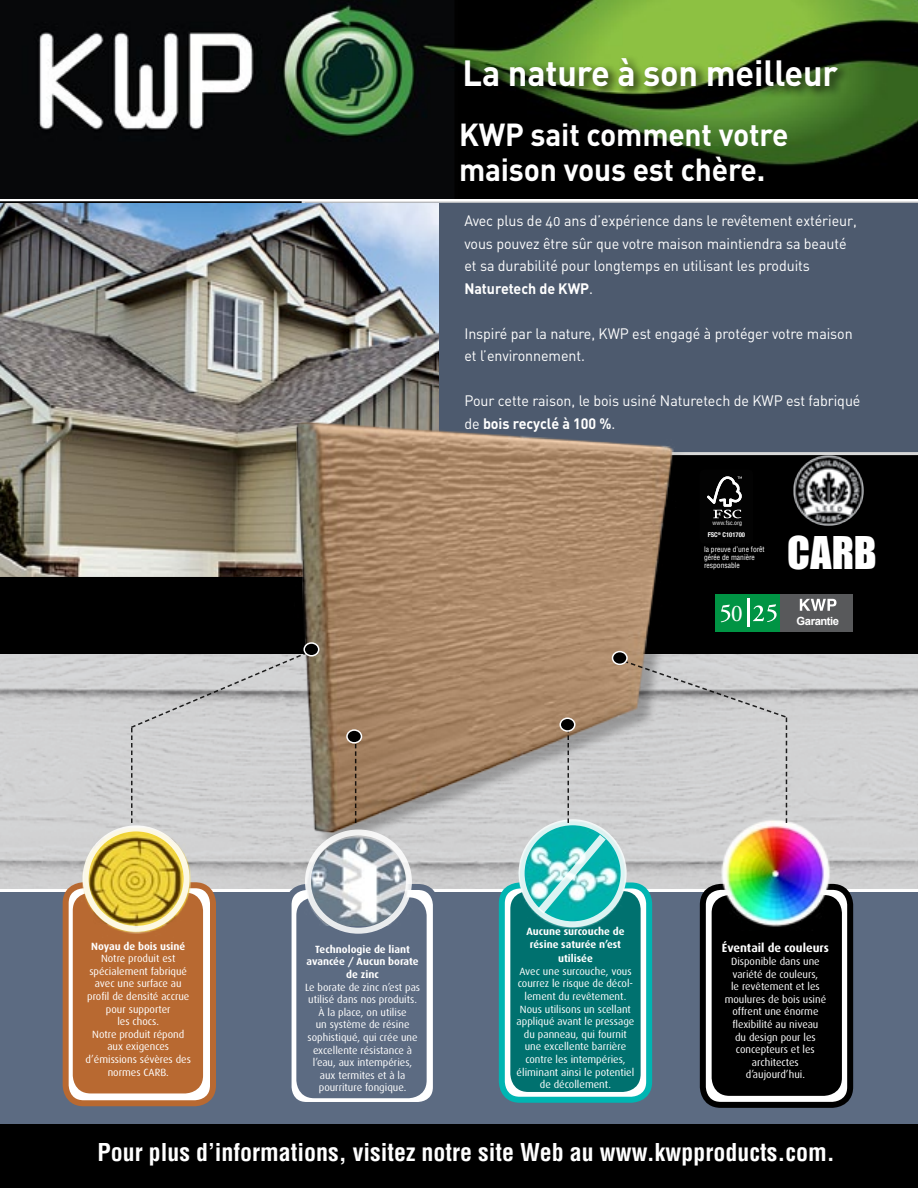
<style>
.page{position:relative;width:918px;height:1188px;background:#fff}
.page>*{position:absolute;margin:0;border:0;box-sizing:border-box;transform-origin:0 0}
.t1{font:41.4px "Impact";color:#fff}
.t2{font:700 36px "DIN";letter-spacing:-.005em;color:#fff;scale:.95 1}
.t3{font:700 31.5px/34.5px "DIN";letter-spacing:-.005em;color:#fff;scale:.95 1}
.t4{font:700 condensed 24px "Helvetica";color:#fff}
.t5{font:24px "Minion Pro";color:#fff}
.t6{font:15px/22.5px "DIN Regular Alternate";letter-spacing:-.005em;color:#fff;scale:.95 1}
.t7{font:700 15px "DIN";letter-spacing:-.005em;color:#fff;scale:.95 1}
.t8{font:700 12px "Dax";color:#fff}
.t9{font:700 11.25px "Arial";letter-spacing:-.04em;color:#fff}
.t10{font:10.5px/12.6px "Dax";color:#fff;text-align:center}
.t11{font:700 10.5px/12.6px "Dax";color:#fff;text-align:center}
.t12{font:condensed 7.5px/8.1px "Helvetica";color:#fff}
.t13{font:700 condensed 6.6px "Helvetica Neue";color:#fff}
.t14{font:condensed 6px "Helvetica";color:#fff}
.s1{font-family:"DIN Regular Alternate";font-weight:400}
</style>
<div class="page">
<img style="left:0;top:0;width:918px;height:198px">
<div style="left:0;top:201px;width:918px;height:376px;background:#000"></div>
<div style="left:302px;top:201px;width:616px;height:254px;background:#4d5a6e"></div>
<img style="left:0;top:203px;width:439px;height:374px">
<div style="left:0;top:577px;width:918px;height:611px;background:#000"></div>
<div style="left:0;top:882px;width:918px;height:242px;background:#5c6b82"></div>
<div style="left:700px;top:470px;width:53px;height:74px;background:#030303;border-radius:5px"></div>
<svg style="left:707px;top:476px;width:35px;height:42px"></svg>
<div style="left:462px;top:54px;width:389px;height:45px;background:#000;opacity:.75"></div>
<div style="left:715px;top:594px;width:66px;height:37px;background:#009444"></div>
<div style="left:781px;top:594px;width:72px;height:37px;background:#58595b"></div>
<svg style="left:721px;top:605px;width:9px;height:9px"></svg>
<svg style="left:753px;top:604px;width:24px;height:18px"></svg>
<hr style="left:748px;top:598px;width:2px;height:29px;background:#fff">
<svg style="left:800px;top:599px;width:36px;height:12px"></svg>
<img style="left:0;top:654px;width:918px;height:235px">
<div style="left:703px;top:887px;width:147px;height:218px;background:#fff;border-radius:18px"></div>
<div style="left:700px;top:884px;width:153px;height:224px;border:6px solid #000;border-radius:18px"></div>
<div style="left:712px;top:895px;width:130px;height:201px;background:#000;border-radius:18px"></div>
<img style="left:717px;top:828px;width:98px;height:99px">
<svg style="left:66px;top:885px;width:147px;height:218px;background:#faf4f1"></svg>
<div style="left:63px;top:882px;width:153px;height:224px;border:6px solid #b86931;border-radius:18px"></div>
<div style="left:73px;top:893px;width:130px;height:200px;background:#b86931;border-radius:18px"></div>
<img style="left:78px;top:817px;width:104px;height:117px">
<div style="left:83px;top:825px;width:107px;height:107px;border:6px solid #fff;border-radius:50%"></div>
<div style="left:502px;top:885px;width:147px;height:215px;background:#fff;border-radius:18px"></div>
<div style="left:499px;top:882px;width:153px;height:221px;border:6px solid #00b5b2;border-radius:18px"></div>
<div style="left:510px;top:891px;width:131px;height:201px;background:#00716f;border-radius:18px"></div>
<img style="left:515px;top:850px;width:99px;height:79px">
<div style="left:519px;top:819px;width:108px;height:108px;border:6px solid #fff;border-radius:50%"></div>
<svg style="left:530px;top:865px;width:83px;height:50px"></svg>
<img style="left:246px;top:417px;width:433px;height:425px">
<div style="left:289px;top:887px;width:147px;height:218px;background:#fff;border-radius:18px"></div>
<div style="left:286px;top:884px;width:153px;height:224px;border:6px solid #5c6b82;border-radius:18px"></div>
<div style="left:296px;top:897px;width:131px;height:201px;background:#5c6b82;border-radius:18px"></div>
<img style="left:305px;top:835px;width:99px;height:90px">
<div style="left:305px;top:830px;width:107px;height:104px;border:6px solid #fff;border-radius:50%"></div>
<div style="left:106px;top:737px;width:148px;height:173px;background:#000;opacity:.75"></div>
<div style="left:757px;top:727px;width:153px;height:183px;background:#000;opacity:.75"></div>
<div style="left:331px;top:746px;width:144px;height:163px;background:#000;opacity:.75"></div>
<div style="left:542px;top:737px;width:149px;height:173px;background:#000;opacity:.75"></div>
<div style="left:137px;top:637px;width:267px;height:198px;background:#000;opacity:.75"></div>
<svg style="left:129px;top:648px;width:181px;height:175px;background:#c5c5c6"></svg>
<div style="left:623px;top:643px;width:252px;height:185px;background:#000;opacity:.75"></div>
<svg style="left:707px;top:657px;width:80px;height:166px;background:#cbcbcc"></svg>
<div style="left:268px;top:605px;width:183px;height:184px;background:#000;opacity:.75"></div>
<div style="left:304px;top:643px;width:15px;height:13px;background:#000;border-radius:50%"></div>
<div style="left:303px;top:642px;width:16px;height:15px;border:2px solid #fff;border-radius:50%"></div>
<div style="left:310px;top:692px;width:183px;height:185px;background:#000;opacity:.75"></div>
<div style="left:347px;top:730px;width:14px;height:13px;background:#000;border-radius:50%"></div>
<div style="left:346px;top:729px;width:16px;height:15px;border:2px solid #fff;border-radius:50%"></div>
<div style="left:524px;top:680px;width:183px;height:185px;background:#000;opacity:.75"></div>
<div style="left:560px;top:718px;width:15px;height:13px;background:#000;border-radius:50%"></div>
<div style="left:560px;top:718px;width:15px;height:14px;border:2px solid #fff;border-radius:50%"></div>
<div style="left:576px;top:614px;width:183px;height:184px;background:#000;opacity:.75"></div>
<div style="left:613px;top:652px;width:14px;height:12px;background:#000;border-radius:50%"></div>
<div style="left:612px;top:651px;width:16px;height:14px;border:2px solid #fff;border-radius:50%"></div>
<img style="left:793px;top:455px;width:71px;height:71px;border-radius:35px">
<h2 class="t2" style="left:463px;top:48px;width:397px">La nature à son meilleur</h2>
<h3 class="t3" style="left:459px;top:117px;width:348px">KWP sait comment votre maison vous est chère.</h3>
<h3 class="t6" style="left:464px;top:209px;width:415px">Avec plus de 40 ans d’expérience dans le revêtement extérieur, vous pouvez être sûr que votre maison maintiendra sa beauté et sa durabilité pour longtemps en utilisant les produits</h3>
<h3 class="t7" style="left:464px;top:278px;width:137px">Naturetech de KWP<span class="s1">.</span></h3>
<h3 class="t6" style="left:464px;top:322px;width:410px">Inspiré par la nature, KWP est engagé à protéger votre maison et l’environnement.</h3>
<h3 class="t6" style="left:464px;top:389px;width:418px">Pour cette raison, le bois usiné Naturetech de KWP est fabriqué</h3>
<h3 class="t7" style="left:464px;top:413px;width:160px"><span class="s1">de</span> bois recyclé à 100 %<span class="s1">.</span></h3>
<p class="t14" style="left:713px;top:519px;width:31px">www.fsc.org</p>
<p class="t13" style="left:708px;top:529px;width:39px">FSC<sup>®</sup> C101700</p>
<p class="t12" style="left:704px;top:545px;width:62px">la preuve d’une forêt gérée de manière responsable</p>
<h1 class="t1" style="left:787px;top:521px;width:91px">CARB</h1>
<h3 class="t5" style="left:731px;top:598px;width:13px">0</h3>
<p class="t9" style="left:797px;top:613px;width:44px">Garantie</p>
<p class="t11" style="left:91px;top:940px;width:96px">Noyau de bois usiné</p>
<p class="t10" style="left:86px;top:952px;width:107px">Notre produit est spécialement fabriqué avec une surface au profil de densité accrue pour supporter<br>les chocs.<br>Notre produit répond aux exigences d’émissions sévères des normes CARB.</p>
<p class="t11" style="left:307px;top:943px;width:114px">Technologie de liant avancée / Aucun borate de zinc</p>
<p class="t10" style="left:305px;top:981px;width:117px">Le borate de zinc n’est pas utilisé dans nos produits.<br>À la place, on utilise<br>un système de résine sophistiqué, qui crée une excellente résistance à l’eau, aux intempéries, aux termites et à la pourriture fongique.</p>
<p class="t11" style="left:526px;top:925px;width:100px">Aucune surcouche de résine saturée n’est</p>
<p class="t11" style="left:558px;top:952px;width:36px">utilisée</p>
<p class="t10" style="left:517px;top:965px;width:119px">Avec une surcouche, vous courrez le risque de décol&shy;lement du revêtement.<br>Nous utilisons un scellant appliqué avant le pressage du panneau, qui fournit une excellente barrière contre les intempéries, éliminant ainsi le potentiel de décollement.</p>
<p class="t8" style="left:722px;top:942px;width:109px">Éventail de couleurs</p>
<p class="t10" style="left:725px;top:955px;width:103px">Disponible dans une variété de couleurs,<br>le revêtement et les moulures de bois usiné offrent une énorme flexibilité au niveau<br>du design pour les concepteurs et les architectes d’aujourd’hui.</p>
<h3 class="t4" style="left:98px;top:1137px;width:739px">Pour plus d’informations, visitez notre site Web au www.kwpproducts.com.</h3>
</div>
